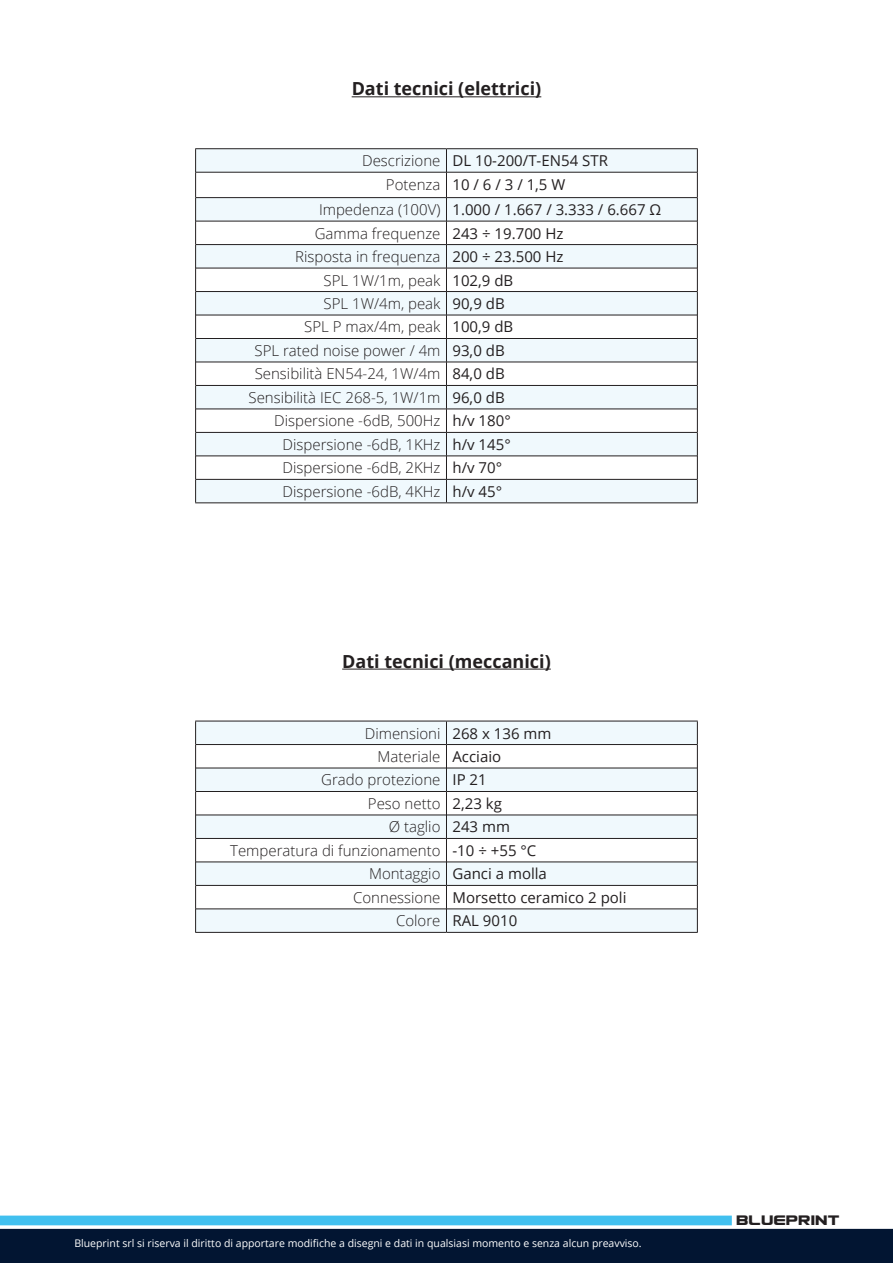
<style>
.page{position:relative;width:893px;height:1263px;background:#fff}
.page>*{position:absolute;margin:0;border:0;box-sizing:border-box;transform-origin:0 0}
.t1{font:700 18px "Open Sans";color:#231f20}
.t2{font:16.5px "Usuzi";color:#231f20}
.t3{font:300 15px "Open Sans";color:#231f20}
.t4{font:15px "Open Sans";color:#231f20}
.t5{font:10.5px "Open Sans";color:#fff}
</style>
<div class="page">
<hr style="left:352px;top:96px;width:189px;height:1px;background:#231f20">
<hr style="left:342px;top:669px;width:209px;height:1px;background:#231f20">
<div style="left:0;top:1215px;width:732px;height:10px;background:#41c0ef"></div>
<div style="left:0;top:1229px;width:893px;height:34px;background:#021532"></div>
<svg style="left:196px;top:149px;width:501px;height:353px;fill:#f0f9fd"></svg>
<hr style="left:195px;top:502px;width:251px;height:1px;background:#231f20">
<hr style="left:446px;top:502px;width:252px;height:1px;background:#231f20">
<hr style="left:195px;top:148px;width:251px;height:1px;background:#231f20">
<hr style="left:446px;top:148px;width:252px;height:1px;background:#231f20">
<svg style="left:195px;top:149px;width:1px;height:353px"></svg>
<svg style="left:446px;top:149px;width:1px;height:353px"></svg>
<svg style="left:697px;top:149px;width:1px;height:353px"></svg>
<hr style="left:196px;top:172px;width:250px;height:1px;background:#231f20">
<hr style="left:446px;top:172px;width:251px;height:1px;background:#231f20">
<hr style="left:196px;top:197px;width:250px;height:1px;background:#231f20">
<hr style="left:446px;top:197px;width:251px;height:1px;background:#231f20">
<hr style="left:196px;top:221px;width:250px;height:1px;background:#231f20">
<hr style="left:446px;top:221px;width:251px;height:1px;background:#231f20">
<hr style="left:196px;top:244px;width:250px;height:1px;background:#231f20">
<hr style="left:446px;top:244px;width:251px;height:1px;background:#231f20">
<hr style="left:196px;top:268px;width:250px;height:1px;background:#231f20">
<hr style="left:446px;top:268px;width:251px;height:1px;background:#231f20">
<hr style="left:196px;top:291px;width:250px;height:1px;background:#231f20">
<hr style="left:446px;top:291px;width:251px;height:1px;background:#231f20">
<hr style="left:196px;top:315px;width:250px;height:1px;background:#231f20">
<hr style="left:446px;top:315px;width:251px;height:1px;background:#231f20">
<hr style="left:196px;top:338px;width:250px;height:1px;background:#231f20">
<hr style="left:446px;top:338px;width:251px;height:1px;background:#231f20">
<hr style="left:196px;top:362px;width:250px;height:1px;background:#231f20">
<hr style="left:446px;top:362px;width:251px;height:1px;background:#231f20">
<hr style="left:196px;top:385px;width:250px;height:1px;background:#231f20">
<hr style="left:446px;top:385px;width:251px;height:1px;background:#231f20">
<hr style="left:196px;top:409px;width:250px;height:1px;background:#231f20">
<hr style="left:446px;top:409px;width:251px;height:1px;background:#231f20">
<hr style="left:196px;top:432px;width:250px;height:1px;background:#231f20">
<hr style="left:446px;top:432px;width:251px;height:1px;background:#231f20">
<hr style="left:196px;top:456px;width:250px;height:1px;background:#231f20">
<hr style="left:446px;top:456px;width:251px;height:1px;background:#231f20">
<hr style="left:196px;top:479px;width:250px;height:1px;background:#231f20">
<hr style="left:446px;top:479px;width:251px;height:1px;background:#231f20">
<svg style="left:196px;top:722px;width:501px;height:210px;fill:#f0f9fd"></svg>
<hr style="left:196px;top:744px;width:250px;height:1px;background:#231f20">
<hr style="left:447px;top:744px;width:250px;height:1px;background:#231f20">
<hr style="left:196px;top:768px;width:250px;height:1px;background:#231f20">
<hr style="left:447px;top:768px;width:250px;height:1px;background:#231f20">
<hr style="left:196px;top:791px;width:250px;height:1px;background:#231f20">
<hr style="left:447px;top:791px;width:250px;height:1px;background:#231f20">
<hr style="left:196px;top:815px;width:250px;height:1px;background:#231f20">
<hr style="left:447px;top:815px;width:250px;height:1px;background:#231f20">
<hr style="left:196px;top:838px;width:250px;height:1px;background:#231f20">
<hr style="left:447px;top:838px;width:250px;height:1px;background:#231f20">
<hr style="left:196px;top:862px;width:250px;height:1px;background:#231f20">
<hr style="left:447px;top:862px;width:250px;height:1px;background:#231f20">
<hr style="left:196px;top:885px;width:250px;height:1px;background:#231f20">
<hr style="left:447px;top:885px;width:250px;height:1px;background:#231f20">
<hr style="left:196px;top:909px;width:250px;height:1px;background:#231f20">
<hr style="left:447px;top:909px;width:250px;height:1px;background:#231f20">
<hr style="left:195px;top:721px;width:251px;height:1px;background:#231f20">
<hr style="left:446px;top:721px;width:252px;height:1px;background:#231f20">
<svg style="left:195px;top:721px;width:1px;height:211px"></svg>
<svg style="left:446px;top:721px;width:1px;height:211px"></svg>
<svg style="left:697px;top:721px;width:1px;height:211px"></svg>
<hr style="left:195px;top:932px;width:251px;height:1px;background:#231f20">
<hr style="left:446px;top:932px;width:252px;height:1px;background:#231f20">
<p class="t1" style="left:352px;top:76px;width:191px">Dati tecnici (elettrici)</p>
<p class="t3" style="left:362px;top:150px;width:80px">Descrizione</p>
<p class="t4" style="left:452px;top:150px;width:157px">DL 10-200/T-EN54 STR</p>
<p class="t3" style="left:386px;top:174px;width:56px">Potenza</p>
<p class="t4" style="left:452px;top:174px;width:114px">10 / 6 / 3 / 1,5 W</p>
<p class="t3" style="left:319px;top:199px;width:123px">Impedenza (100V)</p>
<p class="t4" style="left:452px;top:199px;width:210px">1.000 / 1.667 / 3.333 / 6.667 Ω</p>
<p class="t3" style="left:315px;top:223px;width:127px">Gamma frequenze</p>
<p class="t4" style="left:452px;top:223px;width:113px">243 ÷ 19.700 Hz</p>
<p class="t3" style="left:295px;top:246px;width:147px">Risposta in frequenza</p>
<p class="t4" style="left:452px;top:246px;width:113px">200 ÷ 23.500 Hz</p>
<p class="t3" style="left:324px;top:270px;width:118px">SPL 1W/1m, peak</p>
<p class="t4" style="left:452px;top:270px;width:62px">102,9 dB</p>
<p class="t3" style="left:324px;top:293px;width:118px">SPL 1W/4m, peak</p>
<p class="t4" style="left:452px;top:293px;width:54px">90,9 dB</p>
<p class="t3" style="left:304px;top:317px;width:138px">SPL P max/4m, peak</p>
<p class="t4" style="left:452px;top:317px;width:62px">100,9 dB</p>
<p class="t3" style="left:255px;top:340px;width:187px">SPL rated noise power / 4m</p>
<p class="t4" style="left:452px;top:340px;width:54px">93,0 dB</p>
<p class="t3" style="left:255px;top:364px;width:187px">Sensibilità EN54-24, 1W/4m</p>
<p class="t4" style="left:452px;top:364px;width:54px">84,0 dB</p>
<p class="t3" style="left:249px;top:387px;width:193px">Sensibilità IEC 268-5, 1W/1m</p>
<p class="t4" style="left:452px;top:387px;width:54px">96,0 dB</p>
<p class="t3" style="left:274px;top:411px;width:168px">Dispersione -6dB, 500Hz</p>
<p class="t4" style="left:452px;top:411px;width:60px">h/v 180°</p>
<p class="t3" style="left:283px;top:434px;width:159px">Dispersione -6dB, 1KHz</p>
<p class="t4" style="left:452px;top:434px;width:60px">h/v 145°</p>
<p class="t3" style="left:283px;top:458px;width:159px">Dispersione -6dB, 2KHz</p>
<p class="t4" style="left:452px;top:458px;width:51px">h/v 70°</p>
<p class="t3" style="left:283px;top:481px;width:159px">Dispersione -6dB, 4KHz</p>
<p class="t4" style="left:452px;top:481px;width:51px">h/v 45°</p>
<p class="t1" style="left:342px;top:648px;width:210px">Dati tecnici (meccanici)</p>
<p class="t3" style="left:365px;top:723px;width:77px">Dimensioni</p>
<p class="t4" style="left:452px;top:723px;width:100px">268 x 136 mm</p>
<p class="t3" style="left:378px;top:746px;width:64px">Materiale</p>
<p class="t4" style="left:452px;top:746px;width:50px">Acciaio</p>
<p class="t3" style="left:321px;top:770px;width:121px">Grado protezione</p>
<p class="t4" style="left:452px;top:770px;width:36px">IP 21</p>
<p class="t3" style="left:368px;top:793px;width:74px">Peso netto</p>
<p class="t4" style="left:452px;top:793px;width:51px">2,23 kg</p>
<p class="t3" style="left:389px;top:817px;width:53px">Ø taglio</p>
<p class="t4" style="left:452px;top:817px;width:59px">243 mm</p>
<p class="t3" style="left:230px;top:840px;width:212px">Temperatura di funzionamento</p>
<p class="t4" style="left:452px;top:840px;width:85px">-10 ÷ +55 °C</p>
<p class="t3" style="left:369px;top:864px;width:73px">Montaggio</p>
<p class="t4" style="left:452px;top:864px;width:96px">Ganci a molla</p>
<p class="t3" style="left:353px;top:887px;width:89px">Connessione</p>
<p class="t4" style="left:452px;top:887px;width:176px">Morsetto ceramico 2 poli</p>
<p class="t3" style="left:396px;top:911px;width:46px">Colore</p>
<p class="t4" style="left:452px;top:911px;width:66px">RAL 9010</p>
<p class="t5" style="left:74px;top:1235px;width:569px">Blueprint srl si riserva il diritto di apportare modifiche a disegni e dati in qualsiasi momento e senza alcun preavviso.</p>
<p class="t2" style="left:736px;top:1213px;width:105px">BLUEPRINT</p>
</div>
